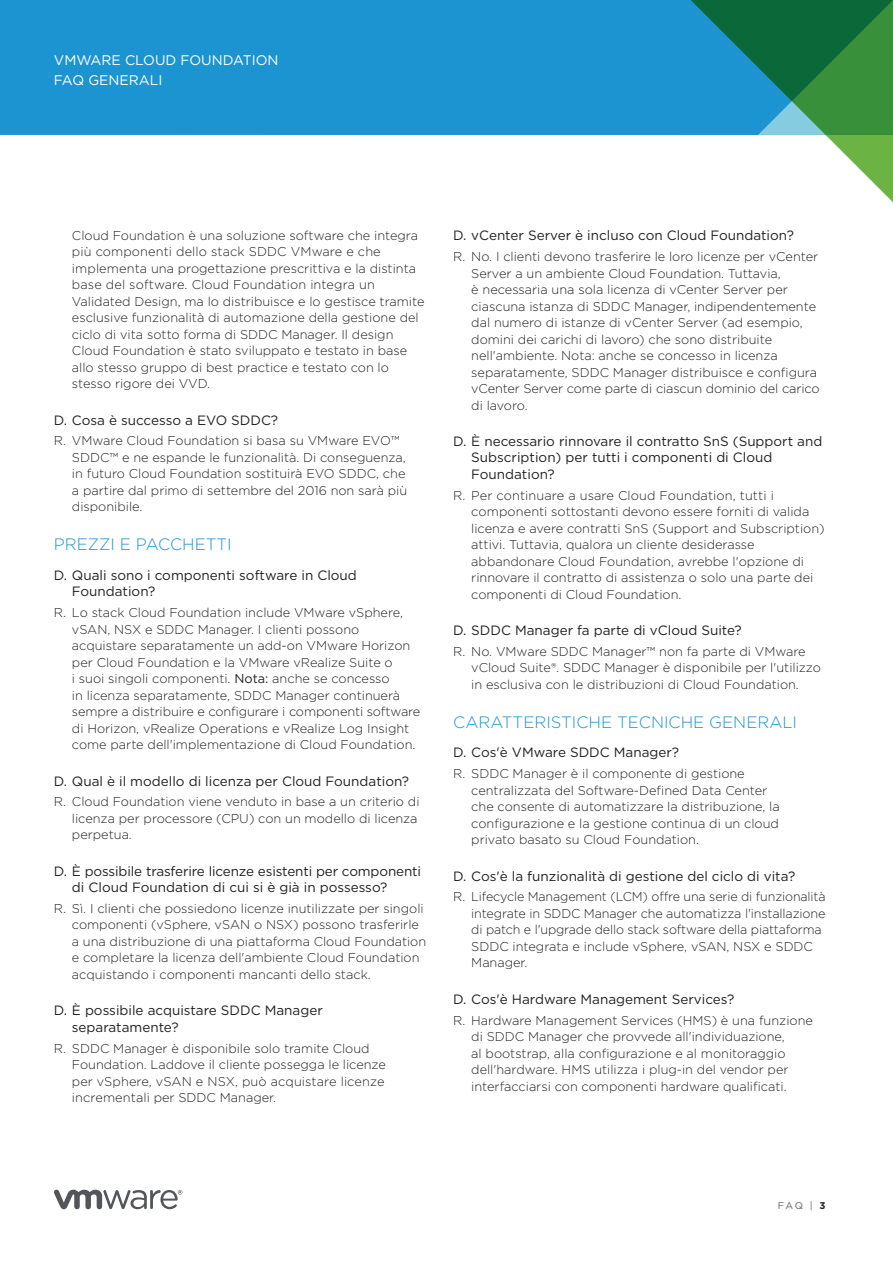
<style>
.page{position:relative;width:893px;height:1263px;background:#fff}
.page>*{position:absolute;margin:0;border:0;box-sizing:border-box;transform-origin:0 0}
._5a__SUBHEAD-1{font:300 16.5px "Gotham";color:#1c94d2}
.FOLIO-WHITE{font:13.8px "Gotham";color:#fff}
._4b__QUESTION-SUBHEA{font:13.5px/16.5px "Gotham";color:#231f20}
._6a__ANSWER_BODY{font:300 12.75px/16.5px "Gotham";color:#231f20}
.FOLIO-BOTTOM-GRAY{font:9.75px "Gotham";color:#636265}
.s1{font-weight:400}
.s2{font-weight:700;color:#231f20}
</style>
<div class="page">
<svg style="left:54px;top:1190px;width:128px;height:19px"></svg>
<div style="left:0;top:0;width:893px;height:135px;background:#1c94d2"></div>
<svg style="left:691px;top:0;width:202px;height:203px"></svg>
<p class="FOLIO-WHITE" style="left:54px;top:51px;width:226px">VMWARE CLOUD FOUNDATION</p>
<p class="FOLIO-WHITE" style="left:54px;top:71px;width:110px">FAQ GENERALI</p>
<p class="_6a__ANSWER_BODY" style="left:72px;top:227px;width:354px">Cloud Foundation è una soluzione software che integra più componenti dello stack SDDC VMware e che implementa una progettazione prescrittiva e la distinta base del software. Cloud Foundation integra un Validated Design, ma lo distribuisce e lo gestisce tramite esclusive funzionalità di automazione della gestione del ciclo di vita sotto forma di SDDC Manager. Il design Cloud Foundation è stato sviluppato e testato in base allo stesso gruppo di best practice e testato con lo stesso rigore dei VVD.</p>
<p class="_4b__QUESTION-SUBHEA" style="left:54px;top:411px;width:226px">D. Cosa è successo a EVO SDDC?</p>
<p class="_6a__ANSWER_BODY" style="left:72px;top:432px;width:337px;text-indent:-18px">R. VMware Cloud Foundation si basa su VMware EVO™ SDDC™ e ne espande le funzionalità. Di conseguenza, in futuro Cloud Foundation sostituirà EVO SDDC, che a partire dal primo di settembre del 2016 non sarà più disponibile.</p>
<p class="_5a__SUBHEAD-1" style="left:54px;top:534px;width:179px">PREZZI E PACCHETTI</p>
<p class="_4b__QUESTION-SUBHEA" style="left:72px;top:566px;width:286px;text-indent:-18px">D. Quali sono i componenti software in Cloud<br>Foundation?</p>
<p class="_6a__ANSWER_BODY" style="left:72px;top:604px;width:350px;text-indent:-18px">R. Lo stack Cloud Foundation include VMware vSphere, vSAN, NSX e SDDC Manager. I clienti possono acquistare separatamente un add-on VMware Horizon per Cloud Foundation e la VMware vRealize Suite o<br>i suoi singoli componenti. <span class="s1">Nota:</span> anche se concesso<br>in licenza separatamente, SDDC Manager continuerà sempre a distribuire e configurare i componenti software di Horizon, vRealize Operations e vRealize Log Insight come parte dell'implementazione di Cloud Foundation.</p>
<p class="_4b__QUESTION-SUBHEA" style="left:54px;top:772px;width:357px">D. Qual è il modello di licenza per Cloud Foundation?</p>
<p class="_6a__ANSWER_BODY" style="left:72px;top:793px;width:349px;text-indent:-18px">R. Cloud Foundation viene venduto in base a un criterio di licenza per processore (CPU) con un modello di licenza perpetua.</p>
<p class="_4b__QUESTION-SUBHEA" style="left:72px;top:862px;width:351px;text-indent:-18px">D. È possibile trasferire licenze esistenti per componenti di Cloud Foundation di cui si è già in possesso?</p>
<p class="_6a__ANSWER_BODY" style="left:72px;top:900px;width:356px;text-indent:-18px">R. Sì. I clienti che possiedono licenze inutilizzate per singoli componenti (vSphere, vSAN o NSX) possono trasferirle a una distribuzione di una piattaforma Cloud Foundation e completare la licenza dell'ambiente Cloud Foundation acquistando i componenti mancanti dello stack.</p>
<p class="_4b__QUESTION-SUBHEA" style="left:72px;top:1002px;width:252px;text-indent:-18px">D. È possibile acquistare SDDC Manager separatamente?</p>
<p class="_6a__ANSWER_BODY" style="left:72px;top:1039px;width:316px;text-indent:-18px">R. SDDC Manager è disponibile solo tramite Cloud Foundation. Laddove il cliente possegga le licenze per vSphere, vSAN e NSX, può acquistare licenze incrementali per SDDC Manager.</p>
<p class="_4b__QUESTION-SUBHEA" style="left:453px;top:227px;width:342px">D. vCenter Server è incluso con Cloud Foundation?</p>
<p class="_6a__ANSWER_BODY" style="left:471px;top:248px;width:350px;text-indent:-18px">R. No. I clienti devono trasferire le loro licenze per vCenter Server a un ambiente Cloud Foundation. Tuttavia,<br>è necessaria una sola licenza di vCenter Server per ciascuna istanza di SDDC Manager, indipendentemente dal numero di istanze di vCenter Server (ad esempio, domini dei carichi di lavoro) che sono distribuite nell'ambiente. Nota: anche se concesso in licenza separatamente, SDDC Manager distribuisce e configura vCenter Server come parte di ciascun dominio del carico di lavoro.</p>
<p class="_4b__QUESTION-SUBHEA" style="left:471px;top:433px;width:353px;text-indent:-18px">D. È necessario rinnovare il contratto SnS (Support and<br>Subscription) per tutti i componenti di Cloud<br>Foundation?</p>
<p class="_6a__ANSWER_BODY" style="left:471px;top:487px;width:355px;text-indent:-18px">R. Per continuare a usare Cloud Foundation, tutti i componenti sottostanti devono essere forniti di valida licenza e avere contratti SnS (Support and Subscription) attivi. Tuttavia, qualora un cliente desiderasse abbandonare Cloud Foundation, avrebbe l'opzione di rinnovare il contratto di assistenza o solo una parte dei componenti di Cloud Foundation.</p>
<p class="_4b__QUESTION-SUBHEA" style="left:453px;top:622px;width:290px">D. SDDC Manager fa parte di vCloud Suite?</p>
<p class="_6a__ANSWER_BODY" style="left:471px;top:643px;width:351px;text-indent:-18px">R. No. VMware SDDC Manager™ non fa parte di VMware vCloud Suite®. SDDC Manager è disponibile per l'utilizzo in esclusiva con le distribuzioni di Cloud Foundation.</p>
<p class="_5a__SUBHEAD-1" style="left:453px;top:712px;width:345px">CARATTERISTICHE TECNICHE GENERALI</p>
<p class="_4b__QUESTION-SUBHEA" style="left:453px;top:744px;width:227px">D. Cos'è VMware SDDC Manager?</p>
<p class="_6a__ANSWER_BODY" style="left:471px;top:765px;width:310px;text-indent:-18px">R. SDDC Manager è il componente di gestione centralizzata del Software-Defined Data Center che consente di automatizzare la distribuzione, la configurazione e la gestione continua di un cloud privato basato su Cloud Foundation.</p>
<p class="_4b__QUESTION-SUBHEA" style="left:453px;top:867px;width:344px">D. Cos'è la funzionalità di gestione del ciclo di vita?</p>
<p class="_6a__ANSWER_BODY" style="left:471px;top:888px;width:356px;text-indent:-18px">R. Lifecycle Management (LCM) offre una serie di funzionalità integrate in SDDC Manager che automatizza l'installazione di patch e l'upgrade dello stack software della piattaforma SDDC integrata e include vSphere, vSAN, NSX e SDDC Manager.</p>
<p class="_4b__QUESTION-SUBHEA" style="left:453px;top:990px;width:283px">D. Cos'è Hardware Management Services?</p>
<p class="_6a__ANSWER_BODY" style="left:471px;top:1011px;width:343px;text-indent:-18px">R. Hardware Management Services (HMS) è una funzione di SDDC Manager che provvede all'individuazione,<br>al bootstrap, alla configurazione e al monitoraggio dell'hardware. HMS utilizza i plug-in del vendor per interfacciarsi con componenti hardware qualificati.</p>
<p class="FOLIO-BOTTOM-GRAY" style="left:778px;top:1199px;width:49px">FAQ | <span class="s2">3</span></p>
</div>
